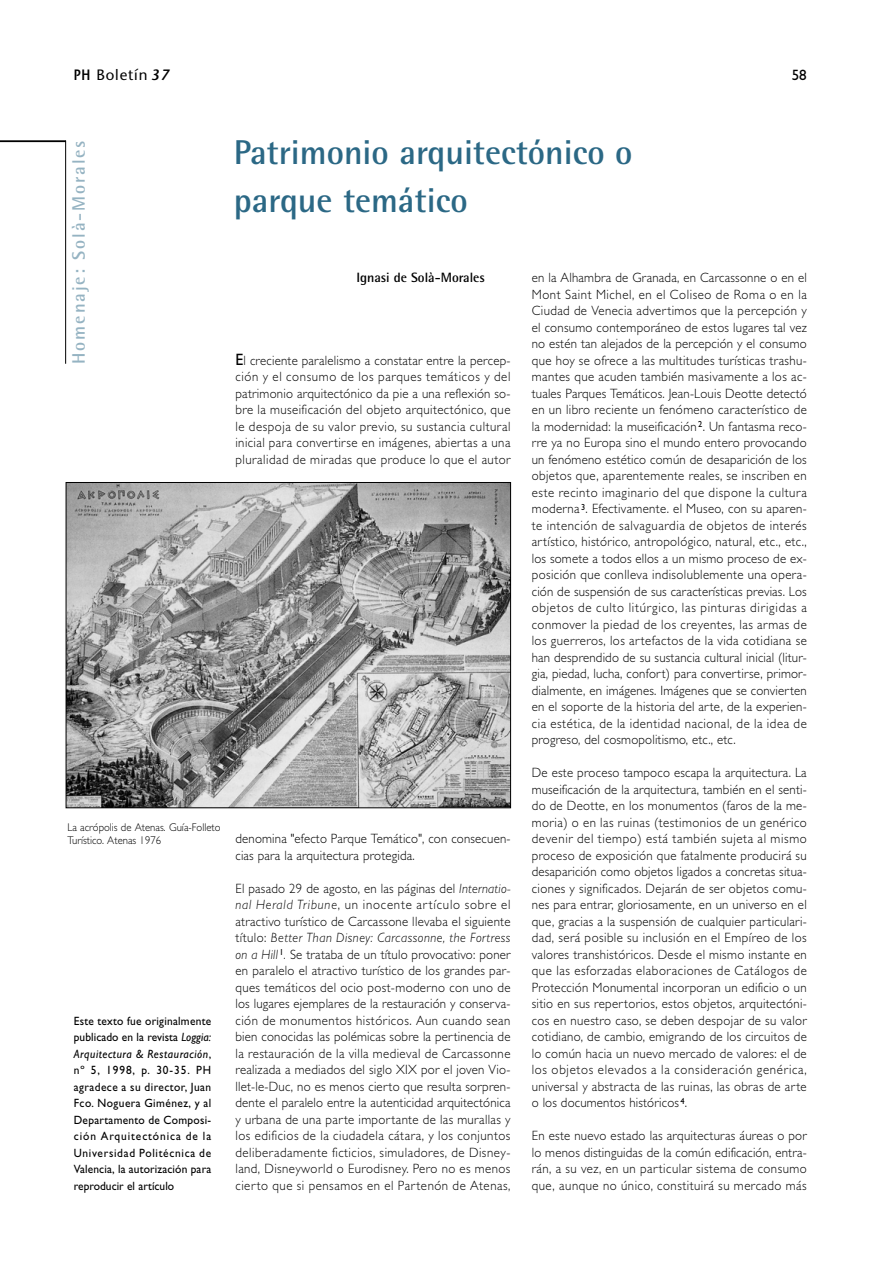
<style>
.page{position:relative;width:893px;height:1263px;background:#fff}
.page>*{position:absolute;margin:0;border:0;box-sizing:border-box;transform-origin:0 0}
.t1{font:700 34.5px/48px "Rotis Semi Sans";color:#2b6885}
.t2{font:700 18px "Rotis Semi Sans";letter-spacing:.105em;color:#95b3c2}
.t3{font:15px "Stone Sans";letter-spacing:.055em;color:#000}
.t4{font:15px "Gill Sans";color:#000}
.t5{font:300 13.5px/16.5px "Gill Sans";letter-spacing:.035em;color:#000;text-align:justify;scale:.95 1}
.t6{font:300 13.5px/16.5px "Gill Sans";letter-spacing:.015em;color:#000;scale:.95 1}
.t7{font:700 13.5px "Rotis Semi Sans";color:#000}
.t8{font:12px/16.5px "Gill Sans";letter-spacing:.015em;color:#000;text-align:justify;scale:.95 1}
.t9{font:300 11.25px/13.5px "Gill Sans";color:#000;scale:.95 1}
.s1{font-weight:600}
.s2{font-weight:600;font-style:italic}
.s3{font-style:italic}
.s4{font-weight:400;font-size:16.5px}
</style>
<div class="page">
<hr style="left:0;top:140px;width:66px;height:2px;background:#000">
<hr style="left:65px;top:141px;width:1px;height:223px;background:#000">
<img style="left:68px;top:484px;width:440px;height:322px">
<div style="left:66px;top:482px;width:444px;height:326px;border:1px solid #000"></div>
<p class="t3" style="left:74px;top:69px;width:97px"><span class="s1">PH</span> Boletín <span class="s2">37</span></p>
<p class="t4" style="left:791px;top:69px;width:16px">58</p>
<h2 class="t2" style="left:72px;top:364px;width:225px;rotate:-90deg">Homenaje: Solà-Morales</h2>
<p class="t9" style="left:67px;top:822px;width:163px">La acrópolis de Atenas. Guía-Folleto<br>Turístico. Atenas 1976</p>
<p class="t8" style="left:74px;top:1013px;width:146px">Este texto fue originalmente publicado en la revista <span class="s3">Loggia:<br>Arquitectura &amp; Restauración</span>, nº 5, 1998, p. 30-35. PH agradece a su director, Juan Fco. Noguera Giménez, y al Departamento de Composi&shy;ción Arquitectónica de la Universidad Politécnica de Valencia, la autorización para reproducir el artículo</p>
<h1 class="t1" style="left:234px;top:132px;width:400px">Patrimonio arquitectónico o parque temático</h1>
<p class="t7" style="left:356px;top:272px;width:130px">Ignasi de Solà-Morales</p>
<p class="t5" style="left:235px;top:353px;width:291px"><span class="s4">E</span>l creciente paralelismo a constatar entre la percep&shy;ción y el consumo de los parques temáticos y del patrimonio arquitectónico da pie a una reflexión so&shy;bre la museificación del objeto arquitectónico, que le despoja de su valor previo, su sustancia cultural inicial para convertirse en imágenes, abiertas a una pluralidad de miradas que produce lo que el autor</p>
<p class="t6" style="left:235px;top:832px;width:291px">denomina "efecto Parque Temático", con consecuen&shy;cias para la arquitectura protegida.</p>
<p class="t5" style="left:235px;top:881px;width:291px">El pasado 29 de agosto, en las páginas del <span class="s3">Internatio&shy;nal Herald Tribune</span>, un inocente artículo sobre el atractivo turístico de Carcassone llevaba el siguiente título: <span class="s3">Better Than Disney: Carcassonne, the Fortress on a Hill</span> <sup>1</sup><span class="s3">.</span> Se trataba de un título provocativo: poner en paralelo el atractivo turístico de los grandes par&shy;ques temáticos del ocio post-moderno con uno de los lugares ejemplares de la restauración y conserva&shy;ción de monumentos históricos. Aun cuando sean bien conocidas las polémicas sobre la pertinencia de la restauración de la villa medieval de Carcassonne realizada a mediados del siglo XIX por el joven Vio&shy;llet-le-Duc, no es menos cierto que resulta sorpren&shy;dente el paralelo entre la autenticidad arquitectónica y urbana de una parte importante de las murallas y los edificios de la ciudadela cátara, y los conjuntos deliberadamente ficticios, simuladores, de Disney&shy;land, Disneyworld o Eurodisney. Pero no es menos cierto que si pensamos en el Partenón de Atenas,</p>
<p class="t5" style="left:531px;top:271px;width:291px">en la Alhambra de Granada, en Carcassonne o en el Mont Saint Michel, en el Coliseo de Roma o en la Ciudad de Venecia advertimos que la percepción y el consumo contemporáneo de estos lugares tal vez no estén tan alejados de la percepción y el consumo que hoy se ofrece a las multitudes turísticas trashu&shy;mantes que acuden también masivamente a los ac&shy;tuales Parques Temáticos. Jean-Louis Deotte detectó en un libro reciente un fenómeno característico de la modernidad: la museificación <sup>2</sup>. Un fantasma reco&shy;rre ya no Europa sino el mundo entero provocando un fenómeno estético común de desaparición de los objetos que, aparentemente reales, se inscriben en este recinto imaginario del que dispone la cultura moderna <sup>3</sup>. Efectivamente. el Museo, con su aparen&shy;te intención de salvaguardia de objetos de interés artístico, histórico, antropológico, natural, etc., etc., los somete a todos ellos a un mismo proceso de ex&shy;posición que conlleva indisolublemente una opera&shy;ción de suspensión de sus características previas. Los objetos de culto litúrgico, las pinturas dirigidas a conmover la piedad de los creyentes, las armas de los guerreros, los artefactos de la vida cotidiana se han desprendido de su sustancia cultural inicial (litur&shy;gia, piedad, lucha, confort) para convertirse, primor&shy;dialmente, en imágenes. Imágenes que se convierten en el soporte de la historia del arte, de la experien&shy;cia estética, de la identidad nacional, de la idea de progreso, del cosmopolitismo, etc., etc.</p>
<p class="t5" style="left:531px;top:766px;width:291px">De este proceso tampoco escapa la arquitectura. La museificación de la arquitectura, también en el senti&shy;do de Deotte, en los monumentos (faros de la me&shy;moria) o en las ruinas (testimonios de un genérico devenir del tiempo) está también sujeta al mismo proceso de exposición que fatalmente producirá su desaparición como objetos ligados a concretas situa&shy;ciones y significados. Dejarán de ser objetos comu&shy;nes para entrar, gloriosamente, en un universo en el que, gracias a la suspensión de cualquier particulari&shy;dad, será posible su inclusión en el Empíreo de los valores transhistóricos. Desde el mismo instante en que las esforzadas elaboraciones de Catálogos de Protección Monumental incorporan un edificio o un sitio en sus repertorios, estos objetos, arquitectóni&shy;cos en nuestro caso, se deben despojar de su valor cotidiano, de cambio, emigrando de los circuitos de lo común hacia un nuevo mercado de valores: el de los objetos elevados a la consideración genérica, universal y abstracta de las ruinas, las obras de arte o los documentos históricos <sup>4</sup>.</p>
<p class="t5" style="left:531px;top:1129px;width:291px">En este nuevo estado las arquitecturas áureas o por lo menos distinguidas de la común edificación, entra&shy;rán, a su vez, en un particular sistema de consumo que, aunque no único, constituirá su mercado más</p>
</div>
